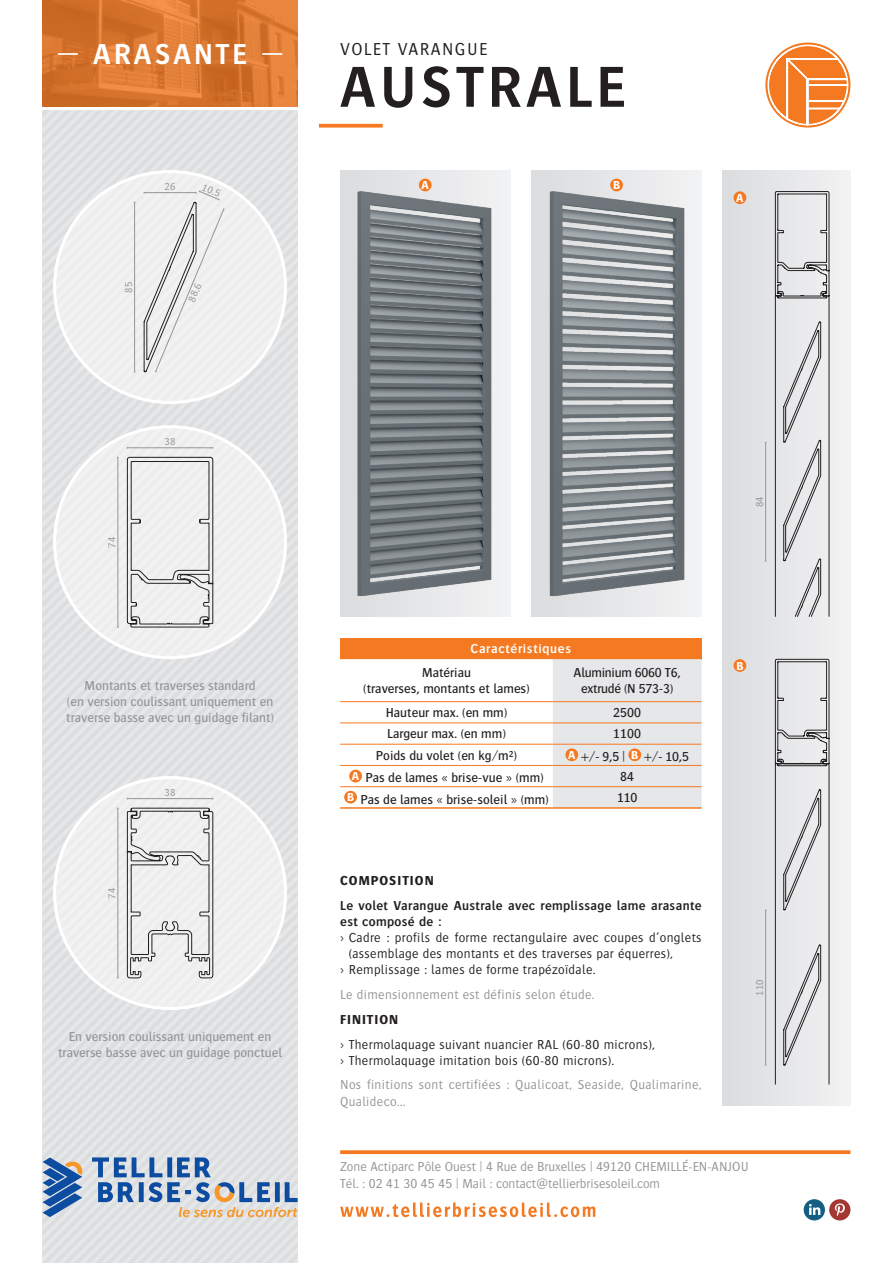
<style>
.page{position:relative;width:893px;height:1263px;background:#fff}
.page>*{position:absolute;margin:0;border:0;box-sizing:border-box;transform-origin:0 0}
.t1{font:600 60px "Bosis Std";letter-spacing:.075em;color:#231f20}
.t2{font:600 30px "Bosis Std";letter-spacing:.1em;color:#fff}
.t3{font:300 18px "Bosis Std";letter-spacing:.075em;color:#231f20}
.t4{font:300 13.5px/16.2px "Bosis Std";letter-spacing:.025em;color:#231f20}
.t5{font:500 13.5px/16.2px "Bosis Std";color:#231f20;text-align:center}
.t6{font:500 13.5px/16.2px "Bosis Std";color:#939598;text-align:center}
.t7{font:300 13.5px/16.2px "Bosis Std";color:#939598}
.t8{font:300 13.5px/16.2px "Bosis Std";letter-spacing:.025em;color:#939598}
.t9{font:600 13.5px/16.2px "Bosis Std";letter-spacing:.025em;color:#231f20}
.t10{font:500 13.5px/16.2px "Bosis Std";letter-spacing:-.02em;color:#231f20;text-align:center}
.t11{font:700 13.5px "Bosis Std";letter-spacing:.075em;color:#231f20}
.t12{font:600 13.5px "Bosis Std";letter-spacing:.05em;color:#fff}
.t13{font:700 12px "Bosis Std";color:#fff}
.t14{font:300 10.5px "Bosis Std";letter-spacing:.025em;color:#939598}
.s1{font-weight:700}
</style>
<div class="page">
<div style="left:43px;top:111px;width:255px;height:1152px;background:#e0e1e3"></div>
<div style="left:804px;top:1199px;width:21px;height:21px;background:#145e84;border-radius:50%"></div>
<svg style="left:809px;top:1204px;width:11px;height:11px"></svg>
<div style="left:829px;top:1199px;width:21px;height:21px;background:#a43731;border-radius:50%"></div>
<svg style="left:835px;top:1203px;width:10px;height:13px"></svg>
<svg style="left:340px;top:1150px;width:510px;height:4px;fill:#f47921"></svg>
<svg style="left:53px;top:170px;width:234px;height:234px;fill:#f0f1f2"></svg>
<svg style="left:340px;top:1202px;width:255px;height:15px"></svg>
<svg style="left:43px;top:0;width:255px;height:106px"></svg>
<svg style="left:319px;top:124px;width:64px;height:4px"></svg>
<svg style="left:53px;top:425px;width:234px;height:234px;fill:#f0f1f2"></svg>
<hr style="left:118px;top:457px;width:1px;height:170px;background:#939598">
<svg style="left:127px;top:457px;width:86px;height:170px"></svg>
<hr style="left:127px;top:447px;width:86px;height:1px;background:#939598">
<svg style="left:53px;top:776px;width:234px;height:234px;fill:#f0f1f2"></svg>
<svg style="left:127px;top:808px;width:86px;height:170px"></svg>
<hr style="left:127px;top:798px;width:86px;height:1px;background:#939598">
<hr style="left:118px;top:808px;width:1px;height:170px;background:#939598">
<svg style="left:767px;top:44px;width:82px;height:82px"></svg>
<svg style="left:43px;top:1157px;width:255px;height:60px"></svg>
<div style="left:723px;top:170px;width:127px;height:936px;background:linear-gradient(to right,#dddee0,#ecedee)"></div>
<hr style="left:765px;top:910px;width:1px;height:155px;background:#939598">
<svg style="left:775px;top:659px;width:54px;height:425px"></svg>
<div style="left:733px;top:191px;width:13px;height:13px;background:#f47921;border-radius:50%"></div>
<div style="left:733px;top:659px;width:13px;height:13px;background:#f47921;border-radius:50%"></div>
<svg style="left:775px;top:191px;width:54px;height:426px"></svg>
<hr style="left:765px;top:442px;width:1px;height:119px;background:#939598">
<div style="left:340px;top:638px;width:362px;height:21px;background:#f47921"></div>
<svg style="left:340px;top:659px;width:362px;height:148px"></svg>
<hr style="left:340px;top:744px;width:213px;height:1px;background:#f47921">
<hr style="left:553px;top:744px;width:149px;height:1px;background:#f47921">
<hr style="left:340px;top:765px;width:213px;height:1px;background:#f47921">
<hr style="left:553px;top:765px;width:149px;height:1px;background:#f47921">
<hr style="left:340px;top:786px;width:213px;height:1px;background:#f47921">
<hr style="left:553px;top:786px;width:149px;height:1px;background:#f47921">
<hr style="left:340px;top:807px;width:213px;height:2px;background:#f47921">
<hr style="left:553px;top:807px;width:149px;height:2px;background:#f47921">
<hr style="left:340px;top:722px;width:213px;height:1px;background:#f47921">
<hr style="left:553px;top:722px;width:149px;height:1px;background:#f47921">
<hr style="left:340px;top:701px;width:213px;height:1px;background:#f47921">
<hr style="left:553px;top:701px;width:149px;height:1px;background:#f47921">
<div style="left:565px;top:748px;width:13px;height:13px;background:#f47921;border-radius:50%"></div>
<div style="left:628px;top:748px;width:13px;height:13px;background:#f47921;border-radius:50%"></div>
<div style="left:349px;top:770px;width:13px;height:12px;background:#f47921;border-radius:50%"></div>
<div style="left:344px;top:791px;width:13px;height:12px;background:#f47921;border-radius:50%"></div>
<img style="left:531px;top:170px;width:171px;height:447px">
<img style="left:340px;top:170px;width:170px;height:447px">
<div style="left:419px;top:179px;width:13px;height:12px;background:#f47921;border-radius:50%"></div>
<div style="left:610px;top:179px;width:13px;height:12px;background:#f47921;border-radius:50%"></div>
<hr style="left:134px;top:202px;width:1px;height:170px;background:#939598">
<svg style="left:144px;top:190px;width:81px;height:182px"></svg>
<h2 class="t2" style="left:57px;top:38px;width:228px">— ARASANTE —</h2>
<p class="t14" style="left:165px;top:181px;width:13px">26</p>
<p class="t14" style="left:205px;top:181px;width:21px;rotate:23deg">10,5</p>
<p class="t14" style="left:123px;top:293px;width:13px;rotate:-90deg">85</p>
<p class="t14" style="left:186px;top:299px;width:21px;rotate:-67deg">88,6</p>
<p class="t14" style="left:106px;top:548px;width:13px;rotate:-90deg">74</p>
<p class="t14" style="left:165px;top:436px;width:13px">38</p>
<p class="t6" style="left:66px;top:677px;width:209px">Montants et traverses standard<br>(en version coulissant uniquement en traverse basse avec un guidage filant)</p>
<p class="t14" style="left:106px;top:898px;width:13px;rotate:-90deg">74</p>
<p class="t14" style="left:165px;top:787px;width:13px">38</p>
<p class="t6" style="left:58px;top:1028px;width:225px">En version coulissant uniquement en traverse basse avec un guidage ponctuel</p>
<h3 class="t3" style="left:340px;top:40px;width:149px">VOLET VARANGUE</h3>
<h1 class="t1" style="left:340px;top:55px;width:287px">AUSTRALE</h1>
<p class="t13" style="left:422px;top:179px;width:9px">A</p>
<p class="t13" style="left:613px;top:179px;width:9px">B</p>
<p class="t13" style="left:736px;top:191px;width:9px">A</p>
<p class="t14" style="left:754px;top:507px;width:13px;rotate:-90deg">84</p>
<p class="t12" style="left:471px;top:641px;width:102px">Caractéristiques</p>
<p class="t5" style="left:363px;top:664px;width:168px">Matériau<br>(traverses, montants et lames)</p>
<p class="t10" style="left:574px;top:664px;width:109px">Aluminium 6060 T6, extrudé (N 573-3)</p>
<p class="t5" style="left:386px;top:704px;width:123px">Hauteur max. (en mm)</p>
<p class="t5" style="left:613px;top:704px;width:29px">2500</p>
<p class="t5" style="left:387px;top:725px;width:120px">Largeur max. (en mm)</p>
<p class="t5" style="left:613px;top:725px;width:29px">1100</p>
<p class="t5" style="left:376px;top:747px;width:143px">Poids du volet (en kg/m²)</p>
<p class="t5" style="left:568px;top:748px;width:122px"><sup>A</sup> +/- 9,5 <span class="s1">|</span> <sup>B</sup> +/- 10,5</p>
<p class="t5" style="left:352px;top:770px;width:193px"><sup>A</sup> Pas de lames « brise-vue » (mm)</p>
<p class="t5" style="left:620px;top:768px;width:15px">84</p>
<p class="t5" style="left:347px;top:791px;width:203px"><sup>B</sup> Pas de lames « brise-soleil » (mm)</p>
<p class="t5" style="left:617px;top:789px;width:22px">110</p>
<p class="t13" style="left:736px;top:659px;width:9px">B</p>
<p class="t11" style="left:340px;top:873px;width:95px">COMPOSITION</p>
<p class="t9" style="left:340px;top:897px;width:363px">Le volet Varangue Australe avec remplissage lame arasante est composé de :</p>
<p class="t4" style="left:340px;top:929px;width:363px">› Cadre : profils de forme rectangulaire avec coupes d’onglets</p>
<p class="t4" style="left:349px;top:945px;width:326px">(assemblage des montants et des traverses par équerres),</p>
<p class="t4" style="left:340px;top:961px;width:257px">› Remplissage : lames de forme trapézoïdale.</p>
<p class="t8" style="left:340px;top:986px;width:256px">Le dimensionnement est définis selon étude.</p>
<p class="t11" style="left:340px;top:1012px;width:60px">FINITION</p>
<p class="t4" style="left:340px;top:1036px;width:316px">› Thermolaquage suivant nuancier RAL (60-80 microns), › Thermolaquage imitation bois (60-80 microns).</p>
<p class="t8" style="left:340px;top:1077px;width:363px">Nos finitions sont certifiées : Qualicoat, Seaside, Qualimarine,<br>Qualideco...</p>
<p class="t14" style="left:754px;top:996px;width:18px;rotate:-90deg">110</p>
<p class="t7" style="left:340px;top:1158px;width:410px">Zone Actiparc Pôle Ouest | 4 Rue de Bruxelles | 49120 CHEMILLÉ-EN-ANJOU<br>Tél. : 02 41 30 45 45 | Mail : contact@tellierbrisesoleil.com</p>
</div>
